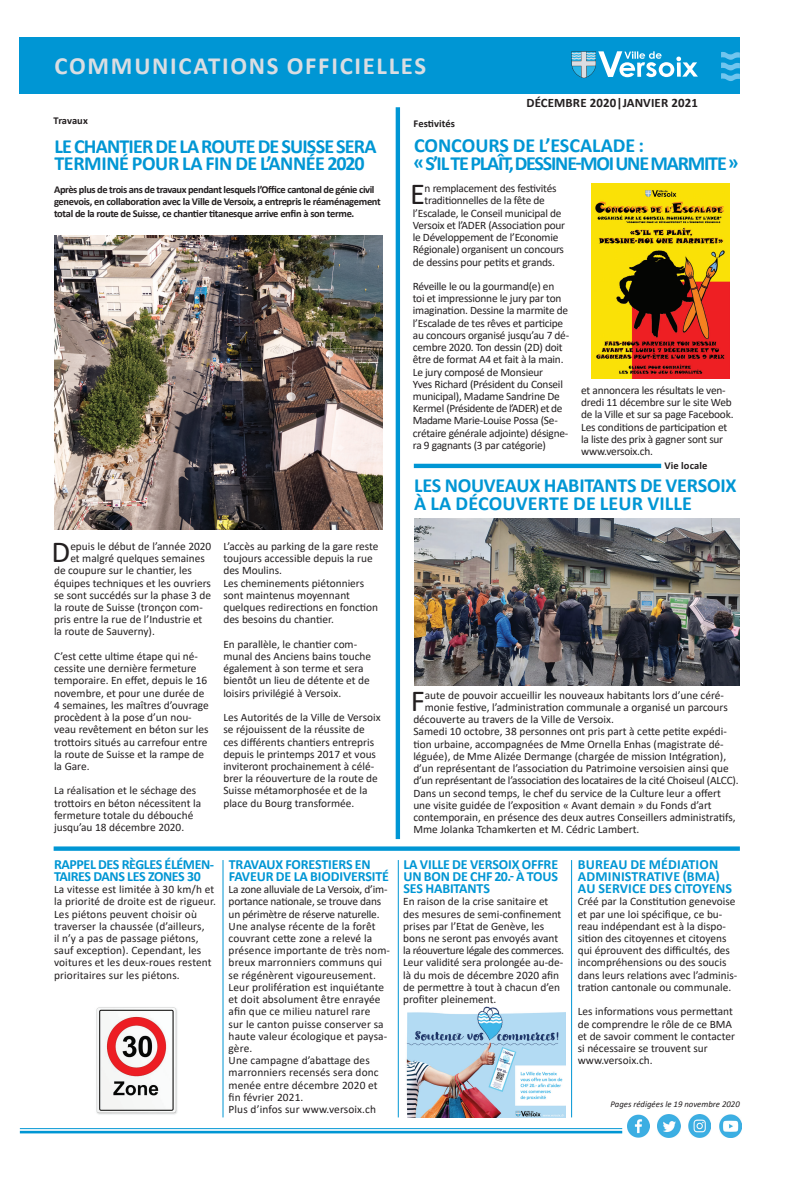
<style>
.page{position:relative;width:797px;height:1181px;background:#fff}
.page>*{position:absolute;margin:0;border:0;box-sizing:border-box;transform-origin:0 0}
.t1{font:30.62px "Calibri";color:#231f20}
.t2{font:700 24.76px "Calibri";letter-spacing:.07em;color:#dadde2}
.t3{font:700 20.04px/17.5px "Calibri";letter-spacing:-.04em;color:#0096d4}
.t4{font:700 20.04px/17.5px "Calibri";letter-spacing:-.06em;color:#0096d4}
.t5{font:700 20.04px/17.5px "Calibri";letter-spacing:-.02em;color:#0096d4}
.t6{font:700 14px/12.2px "Calibri";letter-spacing:-.01em;color:#0096d4}
.t7{font:700 14px/12.2px "Calibri";letter-spacing:.01em;color:#0096d4}
.t8{font:700 14px/12.2px "Calibri";letter-spacing:-.03em;color:#0096d4}
.t9{font:700 12.86px "Calibri";letter-spacing:.01em;color:#231f20}
.t10{font:11.38px/12.2px "Calibri";color:#231f20}
.t11{font:11.38px/12.2px "Calibri";letter-spacing:-.02em;color:#231f20}
.t12{font:700 10.5px/12.1px "Calibri";letter-spacing:-.03em;color:#231f20}
.t13{font:700 10.5px "Calibri";letter-spacing:.01em;color:#231f20}
.t14{font:700 10.5px "Calibri";letter-spacing:-.005em;color:#231f20}
.t15{font:italic 8.75px "Calibri";color:#231f20}
</style>
<div class="page">
<div style="left:20px;top:37px;width:719px;height:57px;background:#0096d4"></div>
<svg style="left:571px;top:51px;width:126px;height:27px"></svg>
<svg style="left:721px;top:52px;width:18px;height:29px"></svg>
<hr style="left:20px;top:1130px;width:602px;height:3px;background:#0096d4">
<hr style="left:20px;top:1128px;width:602px;height:1px;background:#0096d4">
<img style="left:627px;top:1115px;width:22px;height:22px">
<img style="left:719px;top:1115px;width:22px;height:22px">
<img style="left:688px;top:1115px;width:22px;height:22px">
<img style="left:657px;top:1115px;width:23px;height:22px">
<div style="left:54px;top:846px;width:685px;height:5px;background:#0096d4"></div>
<hr style="left:222px;top:860px;width:1px;height:257px;background:#0096d4">
<hr style="left:397px;top:860px;width:1px;height:257px;background:#0096d4">
<hr style="left:571px;top:860px;width:1px;height:257px;background:#0096d4">
<div style="left:395px;top:107px;width:5px;height:732px;background:#0096d4"></div>
<hr style="left:413px;top:464px;width:248px;height:4px;background:#0096d4">
<img style="left:414px;top:518px;width:324px;height:168px">
<img style="left:591px;top:184px;width:138px;height:194px">
<img style="left:96px;top:1007px;width:81px;height:108px">
<img style="left:406px;top:1006px;width:159px;height:111px">
<img style="left:54px;top:236px;width:328px;height:294px">
<p class="t2" style="left:54px;top:48px;width:373px">COMMUNICATIONS OFFICIELLES</p>
<p class="t14" style="left:54px;top:113px;width:36px">Travaux</p>
<p class="t13" style="left:413px;top:116px;width:43px">Festivités</p>
<p class="t9" style="left:526px;top:93px;width:173px">DÉCEMBRE 2020|JANVIER 2021</p>
<p class="t3" style="left:54px;top:137px;width:323px">LE CHANTIER DE LA ROUTE DE SUISSE SERA<br>TERMINÉ POUR LA FIN DE L’ANNÉE 2020</p>
<p class="t12" style="left:54px;top:184px;width:328px">Après plus de trois ans de travaux pendant lesquels l’Office cantonal de génie civil genevois, en collaboration avec la Ville de Versoix, a entrepris le réaménagement total de la route de Suisse, ce chantier titanesque arrive enfin à son terme.</p>
<p class="t1" style="left:51px;top:531px;width:20px">D</p>
<p class="t10" style="left:70px;top:540px;width:142px">epuis le début de l’année 2020</p>
<p class="t10" style="left:70px;top:552px;width:136px">et malgré quelques semaines</p>
<p class="t10" style="left:54px;top:564px;width:139px">de coupure sur le chantier, les</p>
<p class="t10" style="left:54px;top:576px;width:158px">équipes techniques et les ouvriers</p>
<p class="t10" style="left:54px;top:588px;width:158px">se sont succédés sur la phase 3 de</p>
<p class="t10" style="left:54px;top:601px;width:150px">la route de Suisse (tronçon com-</p>
<p class="t10" style="left:54px;top:613px;width:150px">pris entre la rue de l’Industrie et</p>
<p class="t10" style="left:54px;top:625px;width:102px">la route de Sauverny).</p>
<p class="t10" style="left:54px;top:650px;width:156px">C’est cette ultime étape qui né&shy;cessite une dernière fermeture temporaire. En effet, depuis le 16 novembre, et pour une durée de<br>4 semaines, les maîtres d’ouvrage procèdent à la pose d’un nou&shy;veau revêtement en béton sur les trottoirs situés au carrefour entre la route de Suisse et la rampe de la Gare.</p>
<p class="t10" style="left:54px;top:784px;width:149px">La réalisation et le séchage des trottoirs en béton nécessitent la fermeture totale du débouché jusqu’au 18 décembre 2020.</p>
<p class="t10" style="left:223px;top:540px;width:157px">L’accès au parking de la gare reste toujours accessible depuis la rue des Moulins.<br>Les cheminements piétonniers sont maintenus moyennant quelques redirections en fonction des besoins du chantier.</p>
<p class="t10" style="left:223px;top:637px;width:149px">En parallèle, le chantier com&shy;munal des Anciens bains touche également à son terme et sera bientôt un lieu de détente et de loisirs privilégié à Versoix.</p>
<p class="t10" style="left:223px;top:711px;width:159px">Les Autorités de la Ville de Versoix se réjouissent de la réussite de ces différents chantiers entrepris depuis le printemps 2017 et vous inviteront prochainement à célé&shy;brer la réouverture de la route de<br>Suisse métamorphosée et de la place du Bourg transformée.</p>
<p class="t8" style="left:54px;top:857px;width:161px">RAPPEL DES RÈGLES ÉLÉMEN-<br>TAIRES DANS LES ZONES 30</p>
<p class="t10" style="left:54px;top:883px;width:163px">La vitesse est limitée à 30 km/h et la priorité de droite est de rigueur.<br>Les piétons peuvent choisir où traverser la chaussée (d’ailleurs,<br>il n’y a pas de passage piétons, sauf exception). Cependant, les voitures et les deux-roues restent prioritaires sur les piétons.</p>
<p class="t6" style="left:229px;top:857px;width:161px">TRAVAUX FORESTIERS EN<br>FAVEUR DE LA BIODIVERSITÉ</p>
<p class="t10" style="left:228px;top:883px;width:163px">La zone alluviale de La Versoix, d’im&shy;portance nationale, se trouve dans un périmètre de réserve naturelle.<br>Une analyse récente de la forêt couvrant cette zone a relevé la présence importante de très nom&shy;breux marronniers communs qui se régénèrent vigoureusement.<br>Leur prolifération est inquiétante et doit absolument être enrayée afin que ce milieu naturel rare<br>sur le canton puisse conserver sa haute valeur écologique et paysa&shy;gère.<br>Une campagne d’abattage des marronniers recensés sera donc menée entre décembre 2020 et fin février 2021.<br>Plus d’infos sur www.versoix.ch</p>
<p class="t4" style="left:413px;top:137px;width:326px">CONCOURS DE L’ESCALADE :<br>« S’IL TE PLAÎT,DESSINE-MOI UNE MARMITE »</p>
<p class="t1" style="left:410px;top:173px;width:16px">E</p>
<p class="t11" style="left:424px;top:182px;width:133px">n remplacement des festivités</p>
<p class="t11" style="left:424px;top:194px;width:122px">traditionnelles de la fête de</p>
<p class="t11" style="left:412px;top:206px;width:150px">l’Escalade, le Conseil municipal de</p>
<p class="t11" style="left:412px;top:219px;width:154px">Versoix et l’ADER (Association pour</p>
<p class="t11" style="left:412px;top:231px;width:147px">le Développement de l’Economie</p>
<p class="t11" style="left:412px;top:243px;width:153px">Régionale) organisent un concours</p>
<p class="t11" style="left:412px;top:255px;width:143px">de dessins pour petits et grands.</p>
<p class="t11" style="left:412px;top:280px;width:158px">Réveille le ou la gourmand(e) en<br>toi et impressionne le jury par ton imagination. Dessine la marmite de l’Escalade de tes rêves et participe au concours organisé jusqu’au 7 dé&shy;cembre 2020. Ton dessin (2D) doit être de format A4 et fait à la main.<br>Le jury composé de Monsieur<br>Yves Richard (Président du Conseil municipal), Madame Sandrine De Kermel (Présidente de l’ADER) et de Madame Marie-Louise Possa (Se&shy;crétaire générale adjointe) désigne&shy;ra 9 gagnants (3 par catégorie)</p>
<p class="t11" style="left:581px;top:384px;width:154px">et annoncera les résultats le ven&shy;dredi 11 décembre sur le site Web de la Ville et sur sa page Facebook.<br>Les conditions de participation et la liste des prix à gagner sont sur www.versoix.ch.</p>
<p class="t13" style="left:664px;top:458px;width:44px">Vie locale</p>
<p class="t5" style="left:414px;top:477px;width:324px">LES NOUVEAUX HABITANTS DE VERSOIX<br>À LA DÉCOUVERTE DE LEUR VILLE</p>
<p class="t1" style="left:410px;top:679px;width:16px">F</p>
<p class="t10" style="left:424px;top:688px;width:300px">aute de pouvoir accueillir les nouveaux habitants lors d’une céré-</p>
<p class="t10" style="left:424px;top:701px;width:304px">monie festive, l’administration communale a organisé un parcours</p>
<p class="t10" style="left:413px;top:713px;width:202px">découverte au travers de la Ville de Versoix.</p>
<p class="t10" style="left:413px;top:725px;width:315px">Samedi 10 octobre, 38 personnes ont pris part à cette petite expédi-</p>
<p class="t10" style="left:413px;top:737px;width:312px">tion urbaine, accompagnées de Mme Ornella Enhas (magistrate dé-</p>
<p class="t10" style="left:413px;top:749px;width:314px">léguée), de Mme Alizée Dermange (chargée de mission Intégration),</p>
<p class="t10" style="left:413px;top:762px;width:317px">d’un représentant de l’association du Patrimoine versoisien ainsi que</p>
<p class="t11" style="left:413px;top:774px;width:326px">d’un représentant de l’association des locataires de la cité Choiseul (ALCC).</p>
<p class="t10" style="left:413px;top:786px;width:309px">Dans un second temps, le chef du service de la Culture leur a offert</p>
<p class="t10" style="left:413px;top:798px;width:300px">une visite guidée de l’exposition « Avant demain » du Fonds d’art</p>
<p class="t10" style="left:413px;top:811px;width:323px">contemporain, en présence des deux autres Conseillers administratifs,</p>
<p class="t10" style="left:413px;top:823px;width:227px">Mme Jolanka Tchamkerten et M. Cédric Lambert.</p>
<p class="t6" style="left:403px;top:857px;width:156px;text-align:justify">LA VILLE DE VERSOIX OFFRE UN BON DE CHF 20.- À TOUS SES HABITANTS</p>
<p class="t10" style="left:403px;top:895px;width:162px">En raison de la crise sanitaire et des mesures de semi-confinement prises par l’Etat de Genève, les bons ne seront pas envoyés avant la réouverture légale des commerces.<br>Leur validité sera prolongée au-de&shy;là du mois de décembre 2020 afin de permettre à tout à chacun d’en profiter pleinement.</p>
<p class="t7" style="left:577px;top:857px;width:155px">BUREAU DE MÉDIATION<br>ADMINISTRATIVE (BMA)<br>AU SERVICE DES CITOYENS</p>
<p class="t10" style="left:577px;top:895px;width:161px">Créé par la Constitution genevoise et par une loi spécifique, ce bu&shy;reau indépendant est à la dispo&shy;sition des citoyennes et citoyens qui éprouvent des difficultés, des incompréhensions ou des soucis dans leurs relations avec l’adminis&shy;tration cantonale ou communale.</p>
<p class="t10" style="left:577px;top:1005px;width:159px">Les informations vous permettant de comprendre le rôle de ce BMA et de savoir comment le contacter si nécessaire se trouvent sur www.versoix.ch.</p>
<p class="t15" style="left:610px;top:1098px;width:131px">Pages rédigées le 19 novembre 2020</p>
</div>
